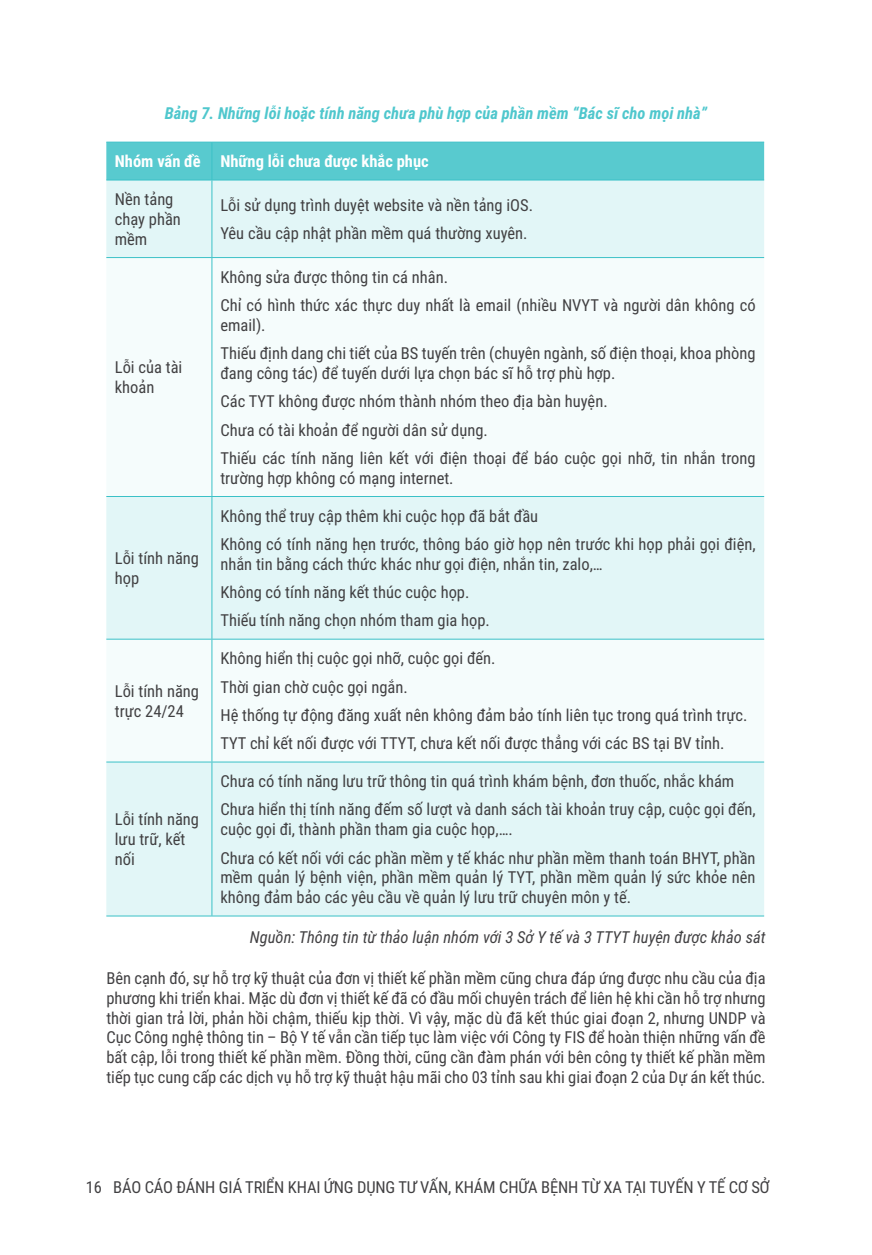
<style>
.page{position:relative;width:872px;height:1255px;background:#fff}
.page>*{position:absolute;margin:0;border:0;box-sizing:border-box;transform-origin:0 0}
.t1{font:16.5px/28.3px "Roboto Condensed";color:#414042}
.t2{font:italic 16.5px "Roboto Condensed";color:#414042}
.t3{font:italic 700 16.5px "Roboto Condensed";color:#4fc7cd}
.t4{font:700 16.5px "Roboto Condensed";color:#fff}
</style>
<div class="page">
<div style="left:106px;top:143px;width:658px;height:37px;background:#58cacf"></div>
<div style="left:106px;top:181px;width:658px;height:734px;background:#e2f6f7"></div>
<svg style="left:106px;top:258px;width:658px;height:503px;fill:#f5fcfc"></svg>
<hr style="left:106px;top:142px;width:106px;height:1px;background:#3bc1c7">
<hr style="left:106px;top:180px;width:106px;height:1px;background:#3bc1c7">
<hr style="left:106px;top:257px;width:106px;height:1px;background:#3bc1c7">
<hr style="left:106px;top:496px;width:106px;height:1px;background:#3bc1c7">
<hr style="left:106px;top:638px;width:106px;height:1px;background:#3bc1c7">
<hr style="left:106px;top:761px;width:106px;height:1px;background:#3bc1c7">
<hr style="left:106px;top:915px;width:106px;height:1px;background:#3bc1c7">
<hr style="left:211px;top:142px;width:1px;height:38px;background:#3bc1c7">
<hr style="left:211px;top:180px;width:1px;height:77px;background:#3bc1c7">
<hr style="left:211px;top:258px;width:1px;height:238px;background:#3bc1c7">
<hr style="left:211px;top:497px;width:1px;height:141px;background:#3bc1c7">
<hr style="left:211px;top:639px;width:1px;height:122px;background:#3bc1c7">
<hr style="left:211px;top:762px;width:1px;height:153px;background:#3bc1c7">
<hr style="left:212px;top:142px;width:552px;height:1px;background:#3bc1c7">
<hr style="left:212px;top:180px;width:552px;height:1px;background:#3bc1c7">
<hr style="left:212px;top:257px;width:552px;height:1px;background:#3bc1c7">
<hr style="left:212px;top:496px;width:552px;height:1px;background:#3bc1c7">
<hr style="left:212px;top:638px;width:552px;height:1px;background:#3bc1c7">
<hr style="left:212px;top:761px;width:552px;height:1px;background:#3bc1c7">
<hr style="left:212px;top:915px;width:552px;height:1px;background:#3bc1c7">
<p class="t3" style="left:165px;top:101px;width:544px">Bảng 7. Những lỗi hoặc tính năng chưa phù hợp của phần mềm “Bác sĩ cho mọi nhà”</p>
<p class="t4" style="left:115px;top:150px;width:315px">Nhóm vấn đề Những lỗi chưa được khắc phục</p>
<p class="t1" style="left:115px;top:189px;width:68px;line-height:19.8px">Nền tảng chạy phần mềm</p>
<p class="t1" style="left:220px;top:190px;width:314px">Lỗi sử dụng trình duyệt website và nền tảng iOS.<br>Yêu cầu cập nhật phần mềm quá thường xuyên.</p>
<p class="t1" style="left:115px;top:357px;width:69px;line-height:19.8px">Lỗi của tài khoản</p>
<p class="t1" style="left:115px;top:547px;width:86px;line-height:19.8px">Lỗi tính năng họp</p>
<p class="t1" style="left:115px;top:680px;width:86px;line-height:19.8px">Lỗi tính năng trực 24/24</p>
<p class="t1" style="left:220px;top:262px;width:536px">Không sửa được thông tin cá nhân.<br>Chỉ có hình thức xác thực duy nhất là email (nhiều NVYT và người dân không có</p>
<p class="t1" style="left:220px;top:310px;width:537px">email).<br>Thiếu định dang chi tiết của BS tuyến trên (chuyên ngành, số điện thoại, khoa phòng</p>
<p class="t1" style="left:220px;top:358px;width:537px">đang công tác) để tuyến dưới lựa chọn bác sĩ hỗ trợ phù hợp.<br>Các TYT không được nhóm thành nhóm theo địa bàn huyện.<br>Chưa có tài khoản để người dân sử dụng.<br>Thiếu các tính năng liên kết với điện thoại để báo cuộc gọi nhỡ, tin nhắn trong</p>
<p class="t1" style="left:220px;top:463px;width:235px">trường hợp không có mạng internet.</p>
<p class="t1" style="left:220px;top:501px;width:536px">Không thể truy cập thêm khi cuộc họp đã bắt đầu<br>Không có tính năng hẹn trước, thông báo giờ họp nên trước khi họp phải gọi điện,</p>
<p class="t1" style="left:220px;top:549px;width:384px">nhắn tin bằng cách thức khác như gọi điện, nhắn tin, zalo,…<br>Không có tính năng kết thúc cuộc họp.<br>Thiếu tính năng chọn nhóm tham gia họp.</p>
<p class="t1" style="left:220px;top:643px;width:528px">Không hiển thị cuộc gọi nhỡ, cuộc gọi đến.<br>Thời gian chờ cuộc gọi ngắn.<br>Hệ thống tự động đăng xuất nên không đảm bảo tính liên tục trong quá trình trực.<br>TYT chỉ kết nối được với TTYT, chưa kết nối được thẳng với các BS tại BV tỉnh.</p>
<p class="t1" style="left:220px;top:766px;width:536px">Chưa có tính năng lưu trữ thông tin quá trình khám bệnh, đơn thuốc, nhắc khám<br>Chưa hiển thị tính năng đếm số lượt và danh sách tài khoản truy cập, cuộc gọi đến,</p>
<p class="t1" style="left:220px;top:814px;width:536px">cuộc gọi đi, thành phần tham gia cuộc họp,….<br>Chưa có kết nối với các phần mềm y tế khác như phần mềm thanh toán BHYT, phần</p>
<p class="t1" style="left:220px;top:867px;width:536px;line-height:19.8px">mềm quản lý bệnh viện, phần mềm quản lý TYT, phần mềm quản lý sức khỏe nên không đảm bảo các yêu cầu về quản lý lưu trữ chuyên môn y tế.</p>
<p class="t2" style="left:250px;top:925px;width:517px">Nguồn: Thông tin từ thả o luận nhóm với 3 Sở Y tế và 3 TTYT huyện được khả o sát</p>
<p class="t1" style="left:106px;top:967px;width:661px;line-height:19.8px">Bên cạnh đó, sự hỗ trợ kỹ thuật của đơn vị thiết kế phần mềm cũng chưa đáp ứng được nhu cầu của địa phương khi triển khai. Mặc dù đơn vị thiết kế đã có đầu mối chuyên trách để liên hệ khi cần hỗ trợ nhưng thời gian trả lời, phản hồi chậm, thiếu kịp thời. Vì vậy, mặc dù đã kết thúc giai đoạn 2, nhưng UNDP và Cục Công nghệ thông tin – Bộ Y tế vẫn cần tiếp tục làm việc với Công ty FIS để hoàn thiện những vấn đề bất cập, lỗi trong thiết kế phần mềm. Đồng thời, cũng cần đàm phán với bên công ty thiết kế phần mềm tiếp tục cung cấp các dịch vụ hỗ trợ kỹ thuật hậu mãi cho 03 tỉnh sau khi giai đoạn 2 của Dự án kết thúc.</p>
<p class="t1" style="left:115px;top:809px;width:86px;line-height:19.8px">Lỗi tính năng lưu trữ, kết nối</p>
<p class="t1" style="left:86px;top:1172px;width:685px">16 BÁO CÁO ĐÁNH GIÁ TRIỂN KHAI ỨNG DỤNG TƯ VẤN, KHÁM CHỮA BỆNH TỪ XA TẠI TUYẾN Y TẾ CƠ SỞ</p>
</div>
